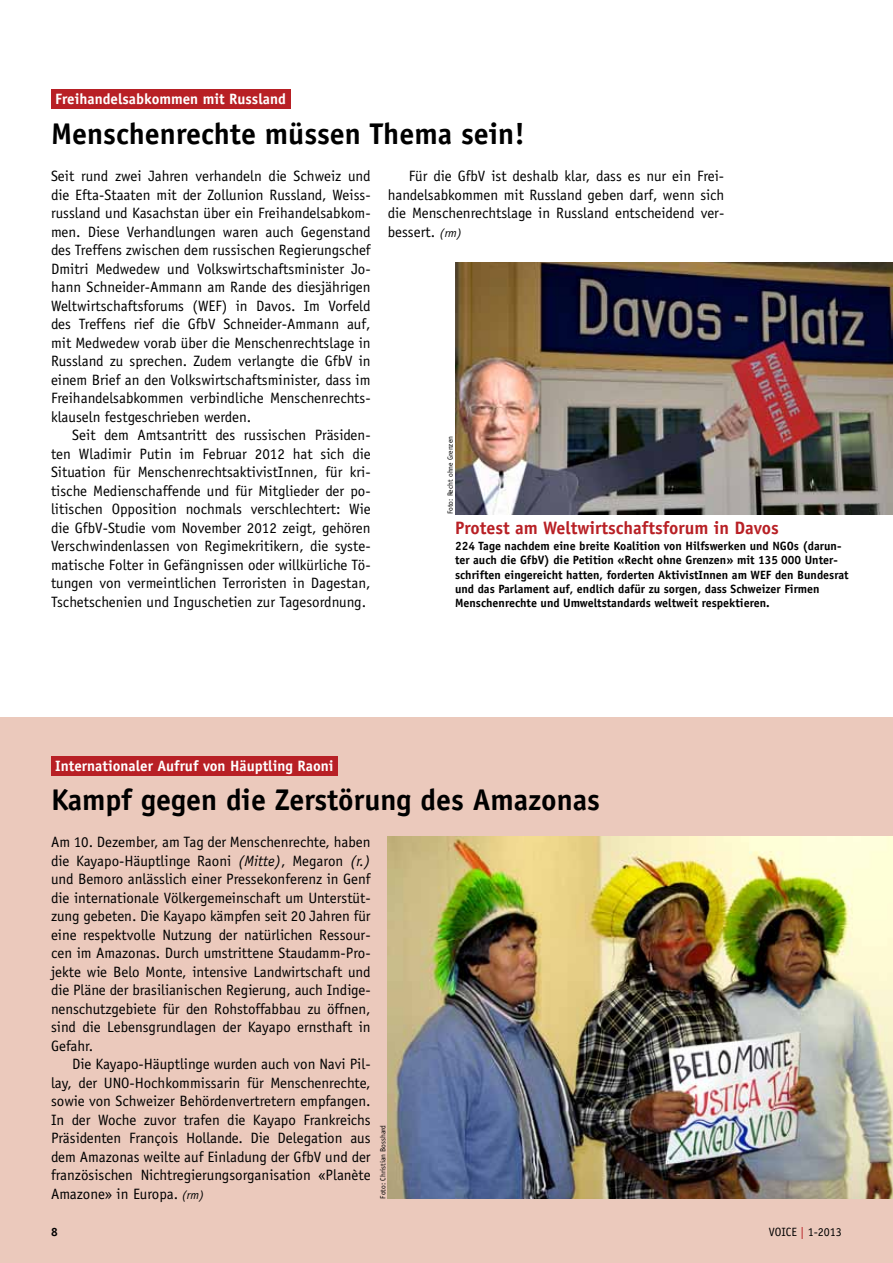
<style>
.page{position:relative;width:893px;height:1263px;background:#fff}
.page>*{position:absolute;margin:0;border:0;box-sizing:border-box;transform-origin:0 0}
.t1{font:700 30px "Officina Sans Std";color:#000}
.t2{font:700 18px "Officina Sans Std";color:#b82025}
.t3{font:15px/18.5px "Officina Sans Std";color:#000;text-align:justify}
.t4{font:700 15px "Officina Sans Std";color:#fff}
.t5{font:700 12px/14.2px "Officina Sans Std";color:#000}
.t6{font:12px "Officina Sans Std";color:#000}
.t7{font:7.5px "Officina Sans Std";color:#000}
.s1{font-style:italic;font-size:12px}
.s2{font-style:italic}
.s3{color:#b82025}
</style>
<div class="page">
<div style="left:51px;top:89px;width:239px;height:20px;background:#b82025"></div>
<img style="left:455px;top:263px;width:438px;height:251px">
<div style="left:0;top:718px;width:893px;height:545px;background:#ebc9bc"></div>
<div style="left:51px;top:756px;width:287px;height:20px;background:#b82025"></div>
<img style="left:388px;top:836px;width:505px;height:362px">
<p class="t4" style="left:55px;top:90px;width:232px">Freihandelsabkommen mit Russland</p>
<h1 class="t1" style="left:51px;top:115px;width:475px">Menschenrechte müssen Thema sein!</h1>
<p class="t3" style="left:51px;top:167px;width:321px">Seit rund zwei Jahren verhandeln die Schweiz und die Efta-Staaten mit der Zollunion Russland, Weiss&shy;russland und Kasachstan über ein Freihandelsabkom&shy;men. Diese Verhandlungen waren auch Gegenstand des Treffens zwischen dem russischen Regierungschef Dmitri Medwedew und Volkswirtschaftsminister Jo&shy;hann Schneider-Ammann am Rande des diesjährigen Weltwirtschaftsforums (WEF) in Davos. Im Vorfeld des Treffens rief die GfbV Schneider-Ammann auf, mit Medwedew vorab über die Menschenrechtslage in Russland zu sprechen. Zudem verlangte die GfbV in einem Brief an den Volkswirtschaftsminister, dass im Freihandelsabkommen verbindliche Menschenrechts&shy;klauseln festgeschrieben werden.</p>
<p class="t3" style="left:51px;top:426px;width:321px;text-indent:21px">Seit dem Amtsantritt des russischen Präsiden&shy;ten Wladimir Putin im Februar 2012 hat sich die Situation für MenschenrechtsaktivistInnen, für kri&shy;tische Medienschaffende und für Mitglieder der po&shy;litischen Opposition nochmals verschlechtert: Wie die GfbV-Studie vom November 2012 zeigt, gehören Verschwindenlassen von Regimekritikern, die syste&shy;matische Folter in Gefängnissen oder willkürliche Tö&shy;tungen von vermeintlichen Terroristen in Dagestan, Tschetschenien und Inguschetien zur Tagesordnung.</p>
<p class="t3" style="left:388px;top:167px;width:338px;text-indent:21px">Für die GfbV ist deshalb klar, dass es nur ein Frei&shy;handelsabkommen mit Russland geben darf, wenn sich die Menschenrechtslage in Russland entscheidend ver&shy;bessert. <span class="s1">(rm)</span></p>
<p class="t7" style="left:446px;top:514px;width:80px;rotate:-90deg">Foto: Recht ohne Grenzen</p>
<p class="t2" style="left:455px;top:516px;width:325px">Protest am Weltwirtschaftsforum in Davos</p>
<p class="t5" style="left:455px;top:539px;width:395px">224 Tage nachdem eine breite Koalition von Hilfswerken und NGOs (darun&shy;ter auch die GfbV) die Petition «Recht ohne Grenzen» mit 135 000 Unter&shy;schriften eingereicht hatten, forderten AktivistInnen am WEF den Bundesrat und das Parlament auf, endlich dafür zu sorgen, dass Schweizer Firmen Menschenrechte und Umweltstandards weltweit respektieren.</p>
<p class="t4" style="left:55px;top:757px;width:280px">Internationaler Aufruf von Häuptling Raoni</p>
<h1 class="t1" style="left:51px;top:781px;width:550px">Kampf gegen die Zerstörung des Amazonas</h1>
<p class="t3" style="left:51px;top:833px;width:321px">Am 10. Dezember, am Tag der Menschenrechte, haben die Kayapo-Häuptlinge Raoni <span class="s2">(Mitte)</span>, Megaron <span class="s2">(r.) </span>und Bemoro anlässlich einer Pressekonferenz in Genf die internationale Völkergemeinschaft um Unterstüt&shy;zung gebeten. Die Kayapo kämpfen seit 20 Jahren für eine respektvolle Nutzung der natürlichen Ressour&shy;cen im Amazonas. Durch umstrittene Staudamm-Pro&shy;jekte wie Belo Monte, intensive Landwirtschaft und die Pläne der brasilianischen Regierung, auch Indige&shy;nenschutzgebiete für den Rohstoffabbau zu öffnen, sind die Lebensgrundlagen der Kayapo ernsthaft in Gefahr.</p>
<p class="t3" style="left:51px;top:1055px;width:321px;text-indent:21px">Die Kayapo-Häuptlinge wurden auch von Navi Pil&shy;lay, der UNO-Hochkommissarin für Menschenrechte, sowie von Schweizer Behördenvertretern empfangen.<br>In der Woche zuvor trafen die Kayapo Frankreichs Präsidenten François Hollande. Die Delegation aus dem Amazonas weilte auf Einladung der GfbV und der französischen Nichtregierungsorganisation «Planète Amazone» in Europa. <span class="s1">(rm)</span></p>
<p class="t7" style="left:379px;top:1198px;width:75px;rotate:-90deg">Foto: Christian Bosshard</p>
<p class="t5" style="left:51px;top:1224px;width:8px">8</p>
<p class="t6" style="left:769px;top:1224px;width:74px">VOICE <span class="s3">|</span> 1-2013</p>
</div>
